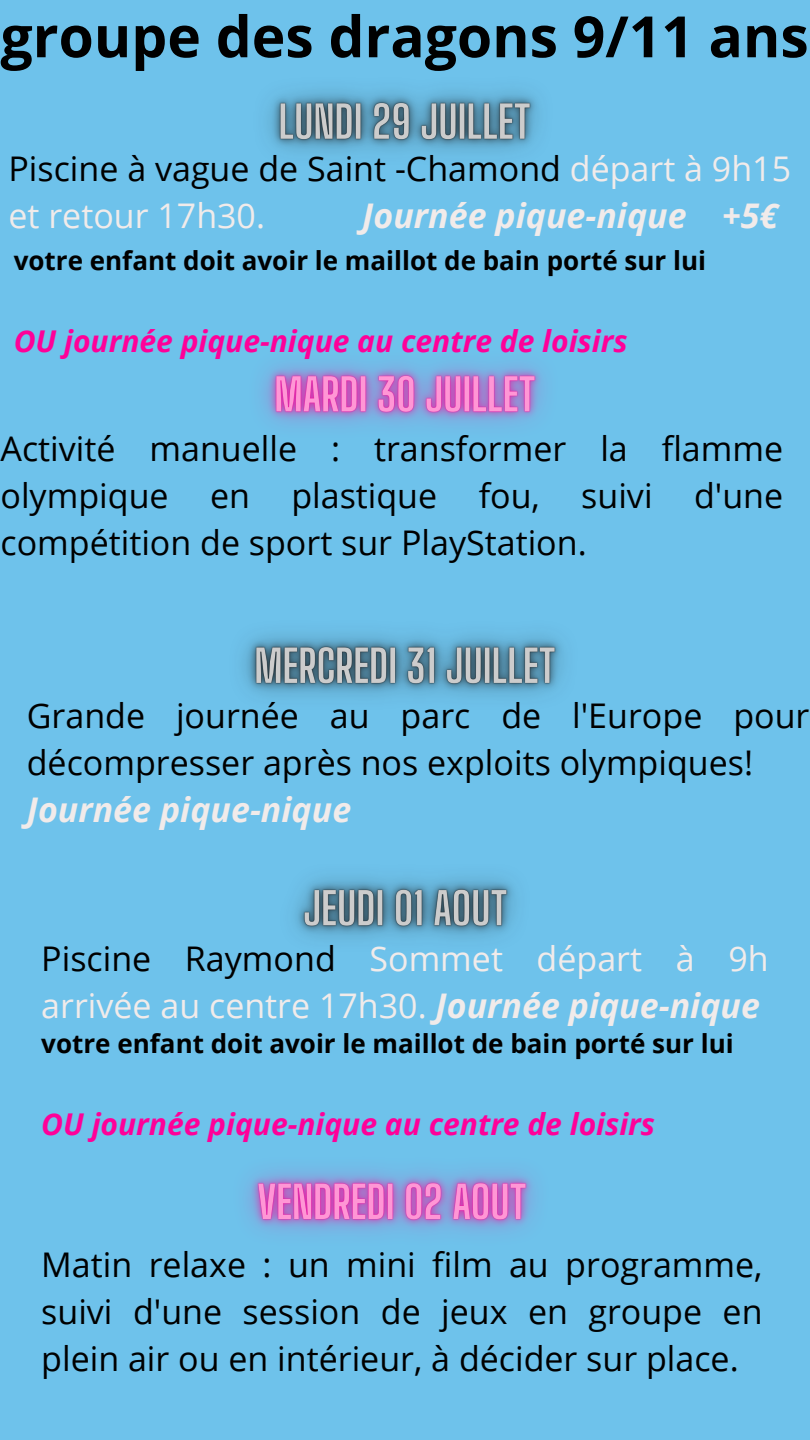
<style>
.page{position:relative;width:810px;height:1440px;background:#6ec2eb}
.page>*{position:absolute;margin:0;border:0;box-sizing:border-box;transform-origin:0 0}
.t1{font:700 57px "Open Sans";color:#000}
.t2{font:34px/47.2px "Open Sans";color:#000;text-align:justify}
.t3{font:34px/47.2px "Open Sans";color:#f1ebea}
.t4{font:italic 700 34px "Open Sans";color:#f1ebea}
.t5{font:italic 700 30px "Open Sans";color:#f09}
.t6{font:700 26px "Open Sans";color:#000}
.s1{color:#f1ebea}
.s2{font-weight:700;font-style:italic;color:#f1ebea}
.s3{color:#000}
.s4{font-weight:700;font-style:italic}
</style>
<div class="page">
<img style="left:267px;top:89px;width:272px;height:64px">
<img style="left:263px;top:364px;width:279px;height:60px">
<img style="left:242px;top:633px;width:322px;height:64px">
<img style="left:295px;top:877px;width:221px;height:62px">
<img style="left:247px;top:1171px;width:287px;height:61px">
<h1 class="t1" style="left:1px;top:-4px;width:810px">groupe des dragons 9/11 ans</h1>
<h3 class="t2" style="left:8px;top:144px;width:784px">Piscine à vague de Saint -Chamond <span class="s1">départ à 9h15 et retour 17h30.</span></h3>
<h3 class="t4" style="left:362px;top:192px;width:417px">Journée pique-nique +5€</h3>
<h3 class="t6" style="left:14px;top:242px;width:694px">votre enfant doit avoir le maillot de bain porté sur lui</h3>
<p class="t5" style="left:14px;top:320px;width:615px">OU journée pique-nique au centre de loisirs</p>
<h3 class="t2" style="left:1px;top:424px;width:784px">Activité manuelle : transformer la flamme olympique en plastique fou, suivi d'une compétition de sport sur PlayStation.</h3>
<p class="t2" style="left:27px;top:691px;width:784px;text-align:left">Grande journée au parc de l'Europe pour décompresser après nos exploits olympiques!<br><span class="s2">Journée pique-nique</span></p>
<h3 class="t3" style="left:41px;top:934px;width:729px"><span class="s3">Piscine Raymond</span> Sommet départ à 9h arrivée au centre 17h30. <span class="s4">Journée pique-nique</span></h3>
<h4 class="t6" style="left:41px;top:1025px;width:694px">votre enfant doit avoir le maillot de bain porté sur lui</h4>
<h3 class="t5" style="left:41px;top:1103px;width:615px">OU journée pique-nique au centre de loisirs</h3>
<h4 class="t2" style="left:41px;top:1240px;width:723px">Matin relaxe : un mini film au programme, suivi d'une session de jeux en groupe en plein air ou en intérieur, à décider sur place.</h4>
</div>
